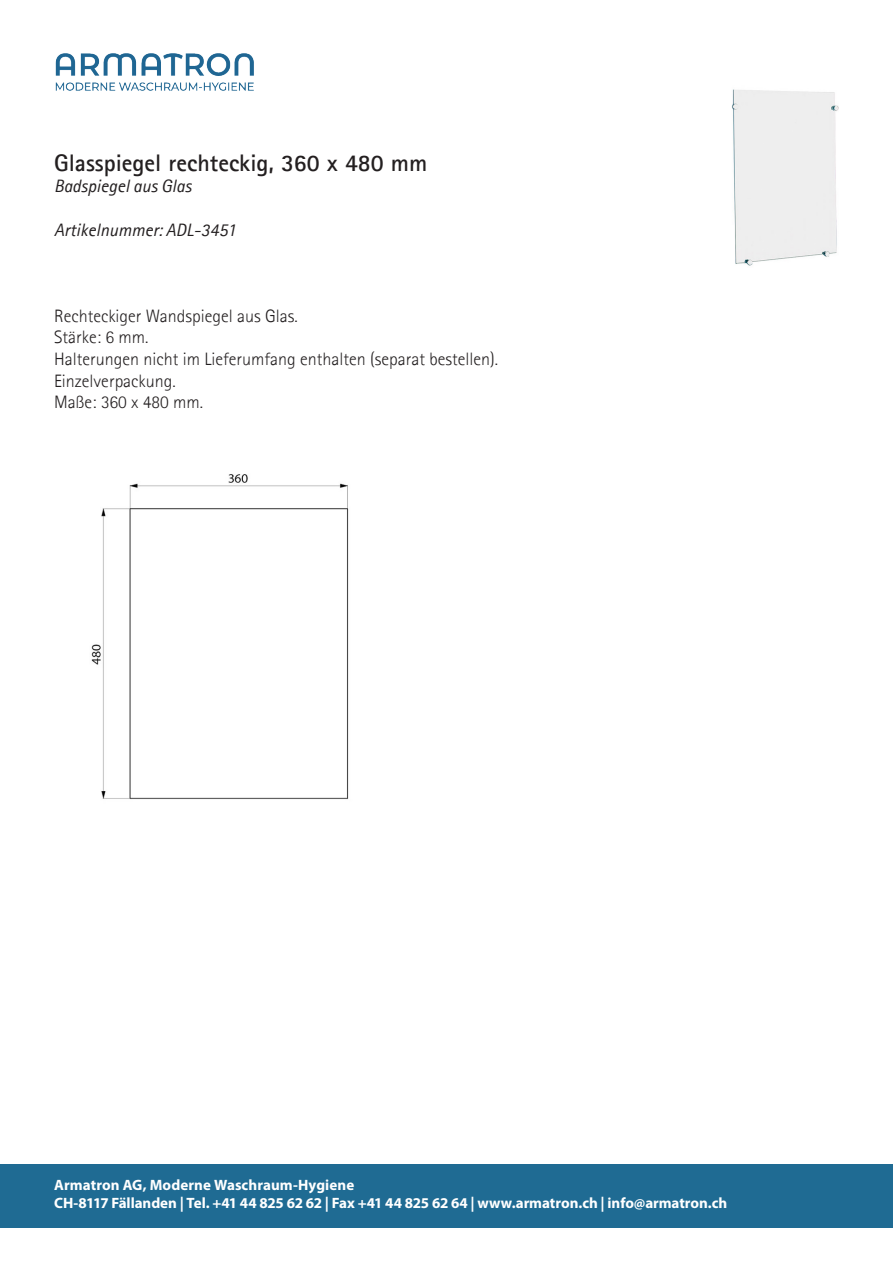
<style>
.page{position:relative;width:893px;height:1263px;background:#fff}
.page>*{position:absolute;margin:0;border:0;box-sizing:border-box;transform-origin:0 0}
.t1{font:700 24px "Agfa Rotis Sans Serif";color:#231f20}
.t2{font:300 18px/21.6px "Agfa Rotis Sans Serif";color:#231f20}
.t3{font:italic 18px "Agfa Rotis Sans Serif";color:#231f20}
.t4{font:700 15px/18px "Myriad Pro";letter-spacing:-.005em;color:#fff}
</style>
<div class="page">
<div style="left:0;top:1164px;width:893px;height:64px;background:#1f6b93"></div>
<img style="left:55px;top:53px;width:199px;height:38px">
<img style="left:732px;top:89px;width:107px;height:177px">
<img style="left:91px;top:474px;width:258px;height:326px">
<h1 class="t1" style="left:54px;top:154px;width:375px">Glasspiegel rechteckig, 360 x 480 mm</h1>
<p class="t3" style="left:54px;top:180px;width:139px">Badspiegel aus Glas</p>
<p class="t3" style="left:54px;top:223px;width:184px">Artikelnummer: ADL-3451</p>
<p class="t2" style="left:54px;top:305px;width:445px">Rechteckiger Wandspiegel aus Glas.<br>Stärke: 6 mm.<br>Halterungen nicht im Lieferumfang enthalten (separat bestellen).<br>Einzelverpackung.<br>Maße: 360 x 480 mm.</p>
<p class="t4" style="left:54px;top:1177px;width:675px">Armatron AG, Moderne Waschraum-Hygiene<br>CH-8117 Fällanden | Tel. +41 44 825 62 62 | Fax +41 44 825 62 64 | www.armatron.ch | info@armatron.ch</p>
</div>
